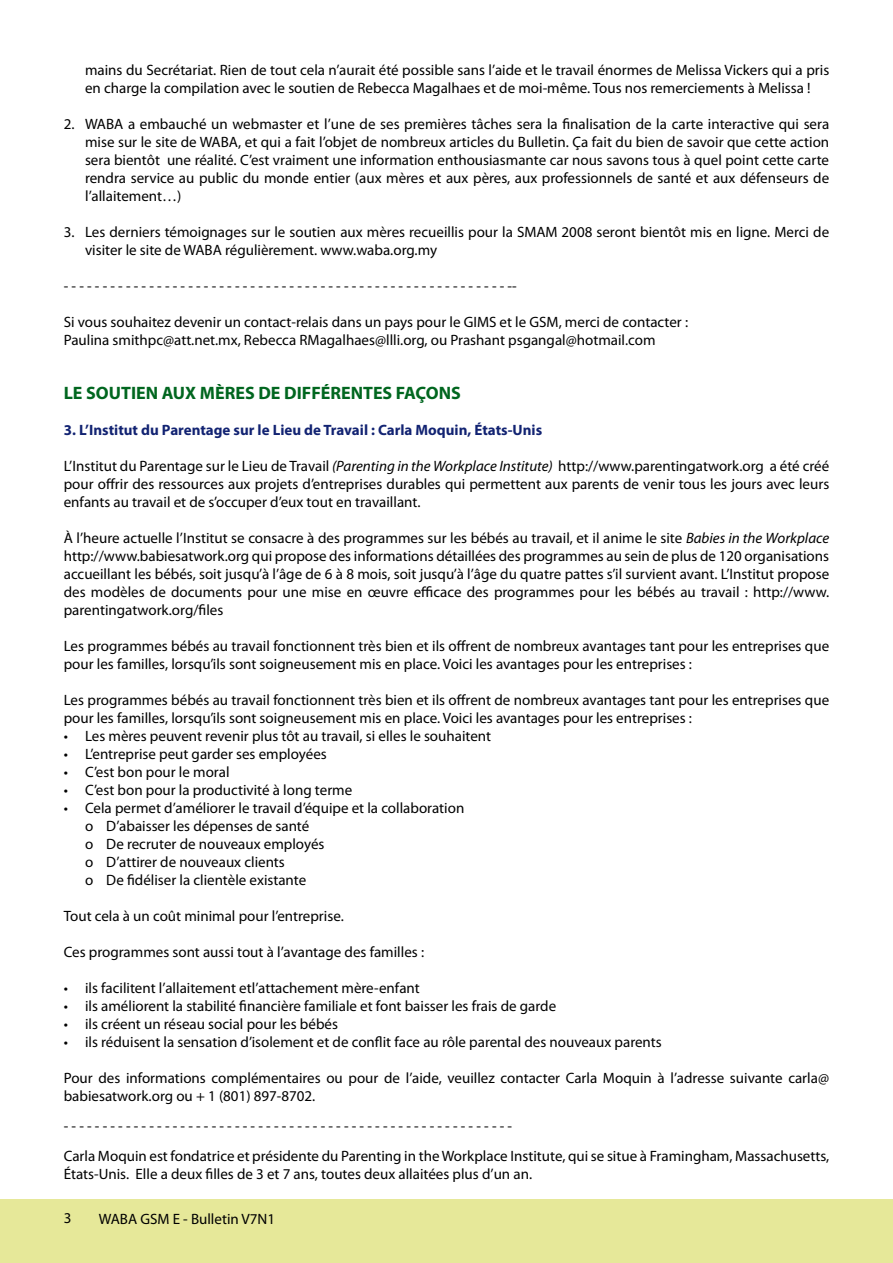
<style>
.page{position:relative;width:893px;height:1263px;background:#fff}
.page>*{position:absolute;margin:0;border:0;box-sizing:border-box;transform-origin:0 0}
.t1{font:700 18px "Myriad Pro";color:#01661f}
.t2{font:15px/18px "Myriad Pro";color:#000}
.t3{font:700 15px "Myriad Pro";color:#122372}
.s1{font-style:italic}
</style>
<div class="page">
<div style="left:0;top:1199px;width:893px;height:64px;background:#e6e899"></div>
<p class="t2" style="left:85px;top:61px;width:746px">mains du Secrétariat. Rien de tout cela n’aurait été possible sans l’aide et le travail énormes de Melissa Vickers qui a pris en charge la compilation avec le soutien de Rebecca Magalhaes et de moi-même. Tous nos remerciements à Melissa !</p>
<p class="t2" style="left:85px;top:115px;width:746px;text-align:justify;text-indent:-21px">2. WABA a embauché un webmaster et l’une de ses premières tâches sera la finalisation de la carte interactive qui sera mise sur le site de WABA, et qui a fait l’objet de nombreux articles du Bulletin. Ça fait du bien de savoir que cette action sera bientôt une réalité. C’est vraiment une information enthousiasmante car nous savons tous à quel point cette carte rendra service au public du monde entier (aux mères et aux pères, aux professionnels de santé et aux défenseurs de l’allaitement…)</p>
<p class="t2" style="left:85px;top:223px;width:746px;text-indent:-21px">3. Les derniers témoignages sur le soutien aux mères recueillis pour la SMAM 2008 seront bientôt mis en ligne. Merci de visiter le site de WABA régulièrement. www.waba.org.my</p>
<p class="t2" style="left:64px;top:277px;width:454px">- - - - - - - - - - - - - - - - - - - - - - - - - - - - - - - - - - - - - - - - - - - - - - - - - - - - - - - - - --</p>
<p class="t2" style="left:64px;top:313px;width:626px">Si vous souhaitez devenir un contact-relais dans un pays pour le GIMS et le GSM, merci de contacter :<br>Paulina smithpc@att.net.mx, Rebecca RMagalhaes@llli.org, ou Prashant psgangal@hotmail.com</p>
<p class="t1" style="left:64px;top:381px;width:399px">LE SOUTIEN AUX MÈRES DE DIFFÉRENTES FAÇONS</p>
<p class="t3" style="left:64px;top:420px;width:480px">3. L’Institut du Parentage sur le Lieu de Travail : Carla Moquin, États-Unis</p>
<p class="t2" style="left:64px;top:457px;width:767px;text-align:justify">L’Institut du Parentage sur le Lieu de Travail <span class="s1">(Parenting in the Workplace Institute)</span> http://www.parentingatwork.org a été créé pour offrir des ressources aux projets d’entreprises durables qui permettent aux parents de venir tous les jours avec leurs enfants au travail et de s’occuper d’eux tout en travaillant.</p>
<p class="t2" style="left:64px;top:529px;width:767px;text-align:justify">À l’heure actuelle l’Institut se consacre à des programmes sur les bébés au travail, et il anime le site <span class="s1">Babies in the Workplace </span>http://www.babiesatwork.org qui propose des informations détaillées des programmes au sein de plus de 120 organisations accueillant les bébés, soit jusqu’à l’âge de 6 à 8 mois, soit jusqu’à l’âge du quatre pattes s’il survient avant. L’Institut propose des modèles de documents pour une mise en œuvre efficace des programmes pour les bébés au travail : http://www. parentingatwork.org/files</p>
<p class="t2" style="left:64px;top:637px;width:767px">Les programmes bébés au travail fonctionnent très bien et ils offrent de nombreux avantages tant pour les entreprises que pour les familles, lorsqu’ils sont soigneusement mis en place. Voici les avantages pour les entreprises :</p>
<p class="t2" style="left:64px;top:691px;width:767px">Les programmes bébés au travail fonctionnent très bien et ils offrent de nombreux avantages tant pour les entreprises que pour les familles, lorsqu’ils sont soigneusement mis en place. Voici les avantages pour les entreprises :</p>
<p class="t2" style="left:64px;top:727px;width:429px">• Les mères peuvent revenir plus tôt au travail, si elles le souhaitent</p>
<p class="t2" style="left:64px;top:745px;width:264px">• L’entreprise peut garder ses employées</p>
<p class="t2" style="left:64px;top:763px;width:167px">• C’est bon pour le moral</p>
<p class="t2" style="left:64px;top:781px;width:290px">• C’est bon pour la productivité à long terme</p>
<p class="t2" style="left:85px;top:799px;width:381px;text-indent:-21px">• Cela permet d’améliorer le travail d’équipe et la collaboration o D’abaisser les dépenses de santé<br>o De recruter de nouveaux employés<br>o D’attirer de nouveaux clients<br>o De fidéliser la clientèle existante</p>
<p class="t2" style="left:64px;top:907px;width:282px">Tout cela à un coût minimal pour l’entreprise.</p>
<p class="t2" style="left:64px;top:943px;width:362px">Ces programmes sont aussi tout à l’avantage des familles :</p>
<p class="t2" style="left:64px;top:979px;width:357px">• ils facilitent l’allaitement etl’attachement mère-enfant</p>
<p class="t2" style="left:64px;top:997px;width:494px">• ils améliorent la stabilité financière familiale et font baisser les frais de garde</p>
<p class="t2" style="left:64px;top:1015px;width:276px">• ils créent un réseau social pour les bébés</p>
<p class="t2" style="left:64px;top:1033px;width:599px">• ils réduisent la sensation d’isolement et de conflit face au rôle parental des nouveaux parents</p>
<p class="t2" style="left:64px;top:1069px;width:767px">Pour des informations complémentaires ou pour de l’aide, veuillez contacter Carla Moquin à l’adresse suivante carla@ babiesatwork.org ou + 1 (801) 897-8702.</p>
<p class="t2" style="left:64px;top:1111px;width:767px;line-height:30px">- - - - - - - - - - - - - - - - - - - - - - - - - - - - - - - - - - - - - - - - - - - - - - - - - - - - - - - - - -<br>Carla Moquin est fondatrice et présidente du Parenting in the Workplace Institute, qui se situe à Framingham, Massachusetts,</p>
<p class="t2" style="left:64px;top:1165px;width:470px">États-Unis. Elle a deux filles de 3 et 7 ans, toutes deux allaitées plus d’un an.</p>
<p class="t2" style="left:99px;top:1209px;width:178px">WABA GSM E - Bulletin V7N1</p>
</div>
